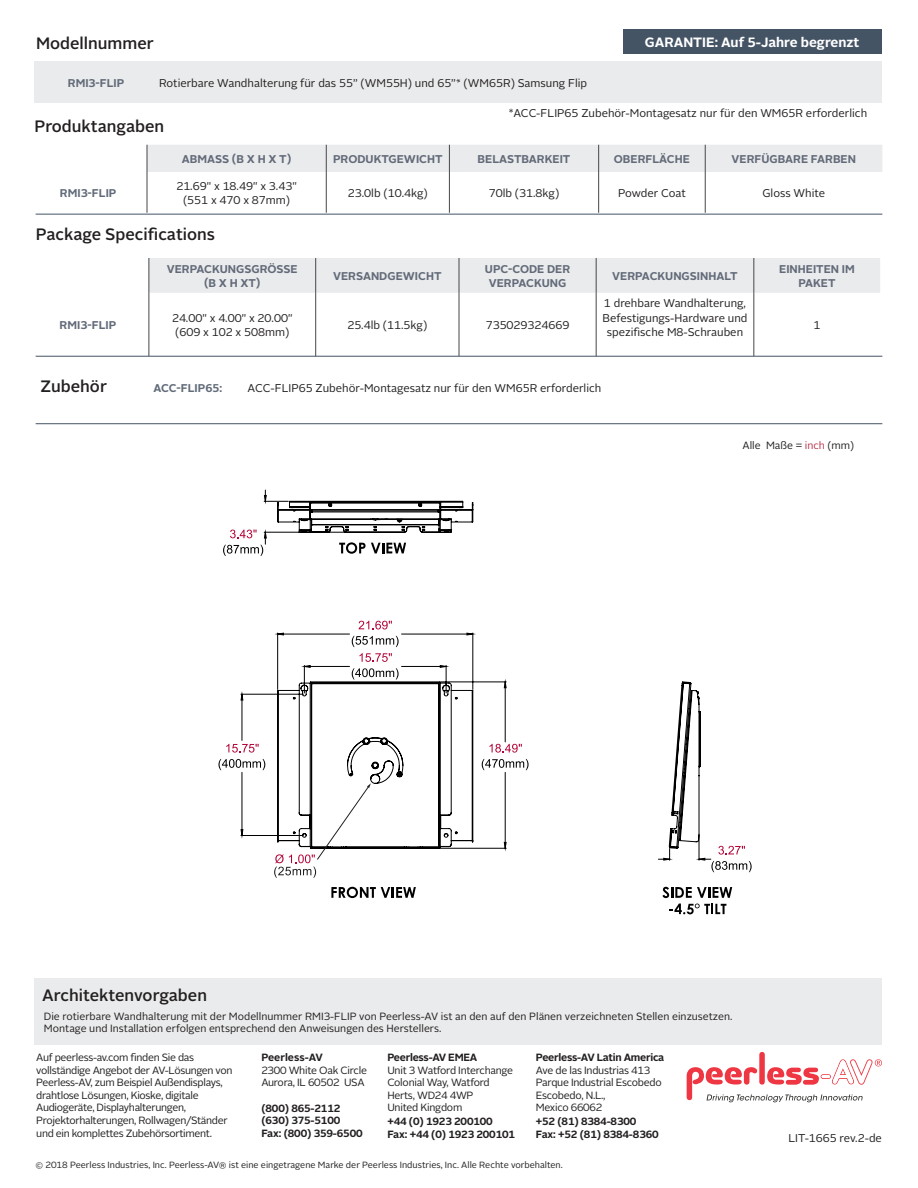
<style>
.page{position:relative;width:918px;height:1188px;background:#fff}
.page>*{position:absolute;margin:0;border:0;box-sizing:border-box;transform-origin:0 0}
.Spec_Headers{font:500 16.5px "Alright Sans";color:#231f20}
.Warranty{font:700 13.5px "Alright Sans";color:#fff}
.t1{font:11.25px/14.2px "Alright Sans";color:#231f20;text-align:center}
.t2{font:700 11.25px/14.2px "Alright Sans";color:#626a79;text-align:center}
.t3{font:700 11.25px "Alright Sans";color:#616b79}
.t4{font:10.5px/12.6px "Alright Sans";letter-spacing:-.025em;color:#231f20}
.t5{font:10.5px "Alright Sans";color:#231f20}
.t6{font:700 10.5px "Alright Sans";letter-spacing:-.01em;color:#231f20}
.t7{font:9px "Alright Sans";color:#231f20}
.s1{font-family:"Century Gothic"}
.s2{color:#b7354e}
</style>
<div class="page">
<div style="left:34px;top:978px;width:848px;height:67px;background:#eaebec"></div>
<div style="left:34px;top:62px;width:848px;height:41px;background:#eaebec"></div>
<div style="left:150px;top:258px;width:730px;height:35px;background:#eaebec"></div>
<hr style="left:315px;top:258px;width:1px;height:35px;background:#464748">
<hr style="left:459px;top:258px;width:1px;height:35px;background:#464748">
<hr style="left:596px;top:258px;width:1px;height:35px;background:#464748">
<hr style="left:753px;top:258px;width:1px;height:35px;background:#464748">
<hr style="left:315px;top:293px;width:1px;height:63px;background:#464748">
<hr style="left:459px;top:293px;width:1px;height:63px;background:#464748">
<hr style="left:596px;top:293px;width:1px;height:63px;background:#464748">
<hr style="left:753px;top:293px;width:1px;height:63px;background:#464748">
<hr style="left:149px;top:258px;width:1px;height:35px;background:#464748">
<hr style="left:149px;top:293px;width:1px;height:63px;background:#464748">
<div style="left:623px;top:29px;width:258px;height:25px;background:#445465"></div>
<hr style="left:36px;top:356px;width:846px;height:1px;background:#445465">
<hr style="left:36px;top:214px;width:846px;height:1px;background:#445465">
<div style="left:147px;top:145px;width:735px;height:27px;background:#eaebec"></div>
<hr style="left:147px;top:172px;width:1px;height:41px;background:#464748">
<hr style="left:326px;top:172px;width:1px;height:41px;background:#464748">
<hr style="left:449px;top:172px;width:1px;height:41px;background:#464748">
<hr style="left:598px;top:172px;width:1px;height:41px;background:#464748">
<hr style="left:705px;top:172px;width:1px;height:41px;background:#464748">
<div style="left:759px;top:1052px;width:6px;height:33px;background:#ee3742;border-radius:3px"></div>
<svg style="left:687px;top:1059px;width:195px;height:43px"></svg>
<svg style="left:662px;top:887px;width:70px;height:11px"></svg>
<svg style="left:331px;top:887px;width:85px;height:11px"></svg>
<svg style="left:226px;top:744px;width:14px;height:9px"></svg>
<svg style="left:218px;top:759px;width:22px;height:11px"></svg>
<svg style="left:718px;top:846px;width:27px;height:9px"></svg>
<svg style="left:711px;top:861px;width:41px;height:11px"></svg>
<svg style="left:230px;top:530px;width:10px;height:8px"></svg>
<svg style="left:223px;top:545px;width:17px;height:11px"></svg>
<svg style="left:240px;top:489px;width:472px;height:372px"></svg>
<svg style="left:274px;top:783px;width:97px;height:95px"></svg>
<svg style="left:669px;top:904px;width:57px;height:10px"></svg>
<hr style="left:36px;top:423px;width:846px;height:1px;background:#445465">
<p class="Spec_Headers" style="left:36px;top:32px;width:119px">Modellnummer</p>
<p class="Warranty" style="left:645px;top:33px;width:216px">GARANTIE: Auf 5-Jahre begrenzt</p>
<p class="t2" style="left:68px;top:76px;width:58px">RMI3-FLIP</p>
<p class="t1" style="left:159px;top:76px;width:430px">Rotierbare Wandhalterung für das 55” (WM55H) und 65”* (WM65R) Samsung Flip</p>
<p class="Spec_Headers" style="left:34px;top:115px;width:131px">Produktangaben</p>
<p class="t2" style="left:60px;top:186px;width:58px">RMI3-FLIP</p>
<p class="t1" style="left:509px;top:107px;width:360px"><span class="s1">*</span>ACC-FLIP65 Zubehör-Montagesatz nur für den WM65R erforderlich</p>
<p class="t2" style="left:182px;top:152px;width:111px">ABMASS (B X H X T)</p>
<p class="t2" style="left:333px;top:152px;width:111px">PRODUKTGEWICHT</p>
<p class="t2" style="left:478px;top:152px;width:94px">BELASTBARKEIT</p>
<p class="t2" style="left:614px;top:152px;width:78px">OBERFLÄCHE</p>
<p class="t2" style="left:732px;top:152px;width:126px">VERFÜGBARE FARBEN</p>
<p class="t1" style="left:176px;top:179px;width:122px">21.69" x 18.49" x 3.43"</p>
<p class="t1" style="left:183px;top:193px;width:109px">(551 x 470 x 87mm)</p>
<p class="t1" style="left:348px;top:186px;width:81px">23.0lb (10.4kg)</p>
<p class="t1" style="left:489px;top:186px;width:72px">70lb (31.8kg)</p>
<p class="t1" style="left:618px;top:186px;width:69px">Powder Coat</p>
<p class="t1" style="left:762px;top:186px;width:64px">Gloss White</p>
<p class="Spec_Headers" style="left:36px;top:223px;width:181px">Package Specifications</p>
<p class="t2" style="left:60px;top:318px;width:58px">RMI3-FLIP</p>
<p class="t2" style="left:167px;top:262px;width:132px">VERPACKUNGSGRÖSSE</p>
<p class="t2" style="left:204px;top:276px;width:58px">(B X H XT)</p>
<p class="t1" style="left:172px;top:311px;width:122px">24.00" x 4.00" x 20.00"</p>
<p class="t1" style="left:175px;top:325px;width:116px">(609 x 102 x 508mm)</p>
<p class="t2" style="left:333px;top:269px;width:110px">VERSANDGEWICHT</p>
<p class="t2" style="left:485px;top:262px;width:87px">UPC-CODE DER<br>VERPACKUNG</p>
<p class="t2" style="left:612px;top:269px;width:127px">VERPACKUNGSINHALT</p>
<p class="t2" style="left:779px;top:262px;width:77px">EINHEITEN IM<br>PAKET</p>
<p class="t1" style="left:347px;top:318px;width:81px">25.4lb (11.5kg)</p>
<p class="t1" style="left:486px;top:318px;width:85px">735029324669</p>
<p class="t1" style="left:604px;top:297px;width:144px">1 drehbare Wandhalterung,</p>
<p class="t1" style="left:603px;top:311px;width:146px">Befestigungs-Hardware und spezifische M8-Schrauben</p>
<p class="t1" style="left:814px;top:318px;width:8px">1</p>
<p class="Spec_Headers" style="left:40px;top:375px;width:68px">Zubehör</p>
<p class="t3" style="left:154px;top:380px;width:70px">ACC-FLIP65:</p>
<p class="t1" style="left:248px;top:381px;width:355px">ACC-FLIP65 Zubehör-Montagesatz nur für den WM65R erforderlich</p>
<p class="t5" style="left:742px;top:438px;width:113px">Alle Maße = <span class="s2">inch</span> (mm)</p>
<p class="Spec_Headers" style="left:42px;top:984px;width:166px">Architektenvorgaben</p>
<p class="t5" style="left:44px;top:1009px;width:690px">Die rotierbare Wandhalterung mit der Modellnummer RMI3-FLIP von Peerless-AV ist an den auf den Plänen verzeichneten Stellen einzusetzen.</p>
<p class="t5" style="left:44px;top:1021px;width:399px">Montage und Installation erfolgen entsprechend den Anweisungen des Herstellers.</p>
<p class="t4" style="left:36px;top:1051px;width:198px">Auf peerless-av.com finden Sie das vollständige Angebot der AV-Lösungen von Peerless-AV, zum Beispiel Außendisplays, drahtlose Lösungen, Kioske, digitale Audiogeräte, Displayhalterungen, Projektorhalterungen, Rollwagen/Ständer und ein komplettes Zubehörsortiment.</p>
<p class="t6" style="left:261px;top:1050px;width:63px">Peerless-AV</p>
<p class="t4" style="left:261px;top:1064px;width:107px">2300 White Oak Circle</p>
<p class="t4" style="left:261px;top:1076px;width:105px">Aurora, IL 60502 USA</p>
<p class="t6" style="left:261px;top:1101px;width:80px">(800) 865-2112</p>
<p class="t6" style="left:261px;top:1113px;width:80px">(630) 375-5100</p>
<p class="t6" style="left:261px;top:1126px;width:103px">Fax: (800) 359-6500</p>
<p class="t6" style="left:387px;top:1050px;width:92px">Peerless-AV EMEA</p>
<p class="t4" style="left:387px;top:1064px;width:127px">Unit 3 Watford Interchange</p>
<p class="t4" style="left:387px;top:1076px;width:104px">Colonial Way, Watford</p>
<p class="t4" style="left:387px;top:1089px;width:88px">Herts, WD24 4WP</p>
<p class="t4" style="left:387px;top:1102px;width:77px">United Kingdom</p>
<p class="t6" style="left:387px;top:1114px;width:107px">+44 (0) 1923 200100</p>
<p class="t6" style="left:387px;top:1127px;width:129px">Fax: +44 (0) 1923 200101</p>
<p class="t6" style="left:536px;top:1050px;width:130px">Peerless-AV Latin America</p>
<p class="t4" style="left:536px;top:1064px;width:116px">Ave de las Industrias 413</p>
<p class="t4" style="left:536px;top:1076px;width:127px">Parque Industrial Escobedo</p>
<p class="t4" style="left:536px;top:1089px;width:71px">Escobedo, N.L.,</p>
<p class="t4" style="left:536px;top:1102px;width:68px">Mexico 66062</p>
<p class="t6" style="left:536px;top:1114px;width:102px">+52 (81) 8384-8300</p>
<p class="t6" style="left:536px;top:1127px;width:124px">Fax: +52 (81) 8384-8360</p>
<p class="t7" style="left:35px;top:1159px;width:529px">© 2018 Peerless Industries, Inc. Peerless-AV® ist eine eingetragene Marke der Peerless Industries, Inc. Alle Rechte vorbehalten.</p>
<p class="t1" style="left:788px;top:1131px;width:95px">LIT-1665 rev.2-de</p>
</div>
